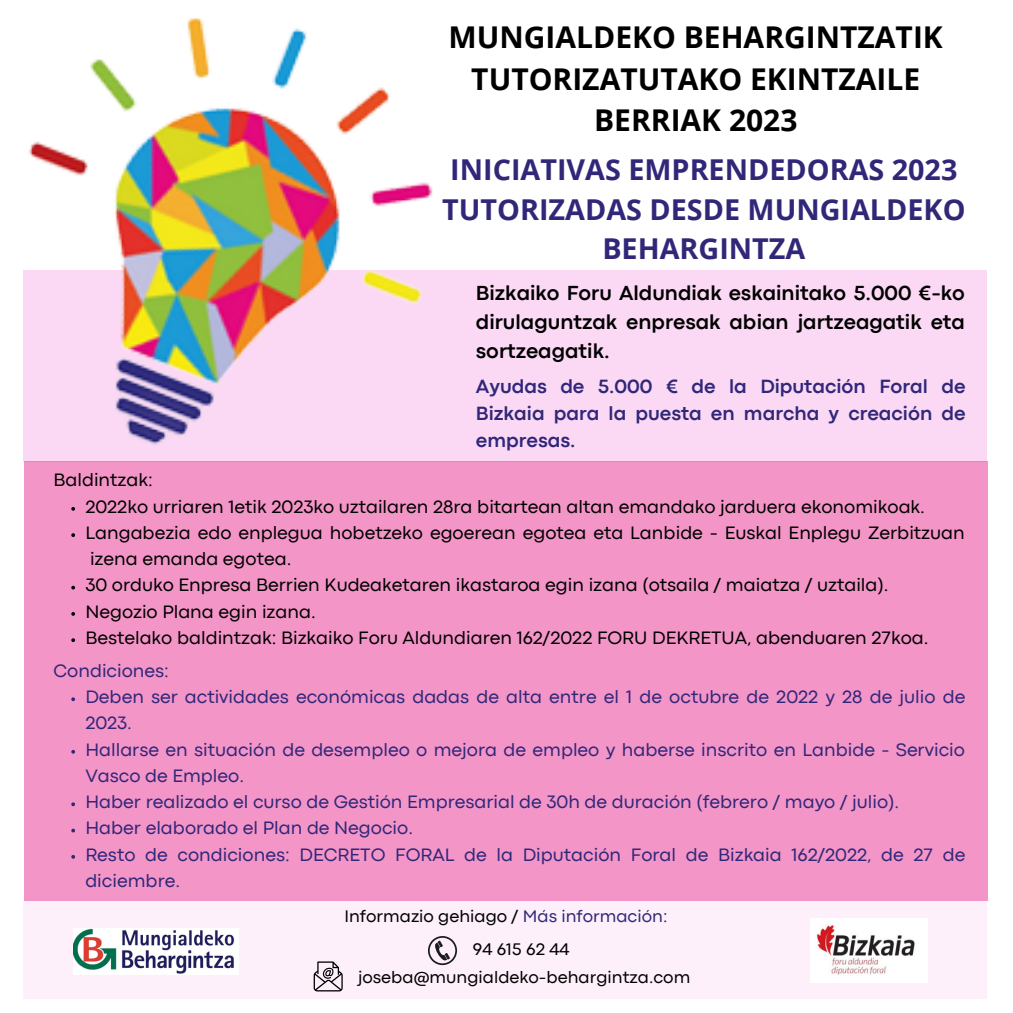
<style>
.page{position:relative;width:1013px;height:1013px;background:#fff}
.page>*{position:absolute;margin:0;border:0;box-sizing:border-box;transform-origin:0 0}
.t1{font:700 30px/41.2px "Open Sans";color:#000;text-align:center}
.t2{font:700 28.75px/39.4px "Open Sans";color:#302779;text-align:center}
.t3{font:700 21.25px/29px "Codec Pro";color:#000;text-align:justify}
.t4{font:700 20px/27.2px "Codec Pro";color:#302779;text-align:justify}
.t5{font:18.75px/26.2px "Codec Pro";color:#302779}
.t6{font:18.75px/26.2px "Codec Pro";color:#000}
.t7{font:17.5px/33.1px "Codec Pro";color:#000}
.s1{color:#302779}
</style>
<div class="page">
<div style="left:24px;top:269px;width:962px;height:192px;background:#fbd9f5"></div>
<div style="left:24px;top:461px;width:963px;height:439px;background:#f395c7"></div>
<img style="left:23px;top:17px;width:495px;height:494px">
<div style="left:24px;top:901px;width:962px;height:98px;background:#fdf0fb"></div>
<img style="left:74px;top:928px;width:165px;height:46px">
<img style="left:810px;top:918px;width:117px;height:64px">
<svg style="left:428px;top:936px;width:29px;height:29px"></svg>
<svg style="left:314px;top:961px;width:29px;height:30px"></svg>
<svg style="left:71px;top:697px;width:4px;height:4px"></svg>
<svg style="left:71px;top:750px;width:4px;height:3px"></svg>
<svg style="left:71px;top:802px;width:4px;height:4px"></svg>
<svg style="left:71px;top:828px;width:4px;height:4px"></svg>
<svg style="left:71px;top:855px;width:4px;height:3px"></svg>
<svg style="left:71px;top:507px;width:4px;height:3px"></svg>
<svg style="left:71px;top:533px;width:4px;height:4px"></svg>
<svg style="left:71px;top:585px;width:4px;height:4px"></svg>
<svg style="left:71px;top:612px;width:4px;height:3px"></svg>
<svg style="left:71px;top:638px;width:4px;height:4px"></svg>
<h1 class="t1" style="left:448px;top:16px;width:496px">MUNGIALDEKO BEHARGINTZATIK<br>TUTORIZATUTAKO EKINTZAILE<br>BERRIAK 2023</h1>
<h2 class="t2" style="left:442px;top:149px;width:525px">INICIATIVAS EMPRENDEDORAS 2023<br>TUTORIZADAS DESDE MUNGIALDEKO<br>BEHARGINTZA</h2>
<p class="t3" style="left:476px;top:280px;width:490px">Bizkaiko Foru Aldundiak eskainitako 5.000 €-ko dirulaguntzak enpresak abian jartzeagatik eta sortzeagatik.</p>
<p class="t6" style="left:53px;top:468px;width:101px">Baldintzak:</p>
<p class="t4" style="left:476px;top:374px;width:491px">Ayudas de 5.000 € de la Diputación Foral de Bizkaia para la puesta en marcha y creación de empresas.</p>
<p class="t6" style="left:85px;top:494px;width:880px">2022ko urriaren 1etik 2023ko uztailaren 28ra bitartean altan emandako jarduera ekonomikoak.<br>Langabezia edo enplegua hobetzeko egoerean egotea eta Lanbide - Euskal Enplegu Zerbitzuan izena emanda egotea.<br>30 orduko Enpresa Berrien Kudeaketaren ikastaroa egin izana (otsaila / maiatza / uztaila).<br>Negozio Plana egin izana.<br>Bestelako baldintzak: Bizkaiko Foru Aldundiaren 162/2022 FORU DEKRETUA, abenduaren 27koa.</p>
<p class="t5" style="left:53px;top:658px;width:117px">Condiciones:</p>
<p class="t5" style="left:85px;top:685px;width:881px">Deben ser actividades económicas dadas de alta entre el 1 de octubre de 2022 y 28 de julio de 2023.<br>Hallarse en situación de desempleo o mejora de empleo y haberse inscrito en Lanbide - Servicio Vasco de Empleo.<br>Haber realizado el curso de Gestión Empresarial de 30h de duración (febrero / mayo / julio).<br>Haber elaborado el Plan de Negocio.<br>Resto de condiciones: DECRETO FORAL de la Diputación Foral de Bizkaia 162/2022, de 27 de diciembre.</p>
<p class="t7" style="left:473px;top:900px;width:196px;text-indent:-128px">Informazio gehiago / <span class="s1">Más información:<br></span>94 615 62 44</p>
<p class="t7" style="left:358px;top:961px;width:334px">joseba@mungialdeko-behargintza.com</p>
</div>
